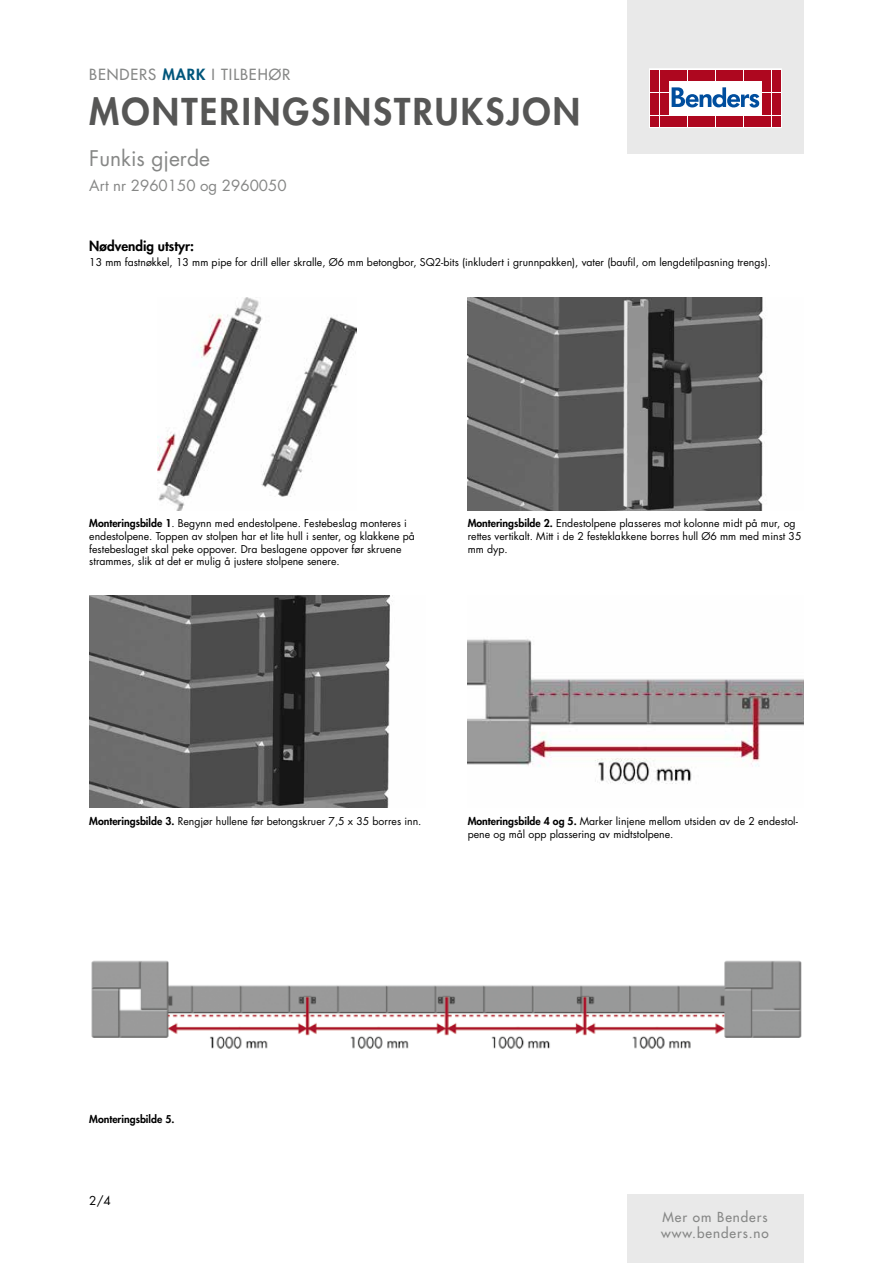
<style>
.page{position:relative;width:893px;height:1263px;background:#fff}
.page>*{position:absolute;margin:0;border:0;box-sizing:border-box;transform-origin:0 0}
.t1{font:800 36px "Futura Std";letter-spacing:.06em;color:#565655}
.t2{font:21px "Futura Std";color:#868786}
.t3{font:15px "Futura Std";color:#868786}
.t4{font:500 15px "Futura Std";letter-spacing:.06em;color:#868786}
.t5{font:500 13.5px/16.2px "Futura Std";letter-spacing:.07em;color:#868786}
.t6{font:800 13.5px "Futura Std";color:#000}
.t7{font:12px "Futura Std";color:#000}
.t8{font:10.5px/12.6px "Futura Std";color:#000}
.t9{font:800 10.5px "Futura Std";color:#000}
.s1{font-weight:800;color:#00567b}
.s2{font-weight:800}
</style>
<div class="page">
<div style="left:627px;top:0;width:177px;height:153px;background:#e9e9e9"></div>
<svg style="left:649px;top:69px;width:132px;height:59px;background:#eac2c8"></svg>
<div style="left:651px;top:70px;width:8px;height:10px;background:#ae071f"></div>
<div style="left:660px;top:70px;width:8px;height:10px;background:#ae071f"></div>
<div style="left:651px;top:81px;width:8px;height:11px;background:#ae071f"></div>
<div style="left:660px;top:81px;width:8px;height:11px;background:#ae071f"></div>
<div style="left:651px;top:93px;width:8px;height:10px;background:#ae071f"></div>
<div style="left:660px;top:93px;width:8px;height:10px;background:#ae071f"></div>
<div style="left:651px;top:104px;width:8px;height:11px;background:#ae071f"></div>
<div style="left:660px;top:104px;width:8px;height:11px;background:#ae071f"></div>
<div style="left:651px;top:116px;width:8px;height:10px;background:#ae071f"></div>
<div style="left:660px;top:116px;width:8px;height:10px;background:#ae071f"></div>
<div style="left:669px;top:70px;width:8px;height:10px;background:#ae071f"></div>
<div style="left:679px;top:70px;width:8px;height:10px;background:#ae071f"></div>
<div style="left:688px;top:70px;width:8px;height:10px;background:#ae071f"></div>
<div style="left:697px;top:70px;width:9px;height:10px;background:#ae071f"></div>
<div style="left:707px;top:70px;width:8px;height:10px;background:#ae071f"></div>
<div style="left:716px;top:70px;width:8px;height:10px;background:#ae071f"></div>
<div style="left:725px;top:70px;width:9px;height:10px;background:#ae071f"></div>
<div style="left:735px;top:70px;width:8px;height:10px;background:#ae071f"></div>
<div style="left:744px;top:70px;width:8px;height:10px;background:#ae071f"></div>
<div style="left:753px;top:70px;width:9px;height:10px;background:#ae071f"></div>
<div style="left:669px;top:116px;width:8px;height:10px;background:#ae071f"></div>
<div style="left:679px;top:116px;width:8px;height:10px;background:#ae071f"></div>
<div style="left:688px;top:116px;width:8px;height:10px;background:#ae071f"></div>
<div style="left:697px;top:116px;width:9px;height:10px;background:#ae071f"></div>
<div style="left:707px;top:116px;width:8px;height:10px;background:#ae071f"></div>
<div style="left:716px;top:116px;width:8px;height:10px;background:#ae071f"></div>
<div style="left:725px;top:116px;width:9px;height:10px;background:#ae071f"></div>
<div style="left:735px;top:116px;width:8px;height:10px;background:#ae071f"></div>
<div style="left:744px;top:116px;width:8px;height:10px;background:#ae071f"></div>
<div style="left:753px;top:116px;width:9px;height:10px;background:#ae071f"></div>
<div style="left:763px;top:70px;width:8px;height:10px;background:#ae071f"></div>
<div style="left:772px;top:70px;width:8px;height:10px;background:#ae071f"></div>
<div style="left:763px;top:81px;width:8px;height:11px;background:#ae071f"></div>
<div style="left:772px;top:81px;width:8px;height:11px;background:#ae071f"></div>
<div style="left:763px;top:93px;width:8px;height:10px;background:#ae071f"></div>
<div style="left:772px;top:93px;width:8px;height:10px;background:#ae071f"></div>
<div style="left:763px;top:104px;width:8px;height:11px;background:#ae071f"></div>
<div style="left:772px;top:104px;width:8px;height:11px;background:#ae071f"></div>
<div style="left:763px;top:116px;width:8px;height:10px;background:#ae071f"></div>
<div style="left:772px;top:116px;width:8px;height:10px;background:#ae071f"></div>
<svg style="left:672px;top:87px;width:87px;height:21px;background:#8fb1d4"></svg>
<div style="left:627px;top:1195px;width:177px;height:68px;background:#e9e9e9"></div>
<img style="left:89px;top:595px;width:304px;height:213px">
<img style="left:468px;top:298px;width:297px;height:212px">
<img style="left:468px;top:639px;width:336px;height:145px">
<img style="left:158px;top:298px;width:199px;height:212px">
<img style="left:91px;top:960px;width:711px;height:89px">
<h3 class="t4" style="left:89px;top:65px;width:202px">BENDERS <span class="s1">MARK</span> I TILBEHØR</h3>
<h1 class="t1" style="left:89px;top:89px;width:492px">MONTERINGSINSTRUKSJON</h1>
<h2 class="t2" style="left:89px;top:145px;width:122px">Funkis gjerde</h2>
<h3 class="t3" style="left:89px;top:176px;width:199px">Art nr 2960150 og 2960050</h3>
<p class="t6" style="left:89px;top:238px;width:106px">Nødvendig utstyr:</p>
<p class="t8" style="left:89px;top:256px;width:683px">13 mm fastnøkkel, 13 mm pipe for drill eller skralle, Ø6 mm betongbor, SQ2-bits (inkludert i grunnpakken), vater (baufil, om lengdetilpasning trengs).</p>
<p class="t8" style="left:89px;top:517px;width:327px"><span class="s2">Monteringsbilde 1</span>. Begynn med endestolpene. Festebeslag monteres i endestolpene. Toppen av stolpen har et lite hull i senter, og klakkene på festebeslaget skal peke oppover. Dra beslagene oppover før skruene strammes, slik at det er mulig å justere stolpene senere.</p>
<p class="t8" style="left:468px;top:517px;width:335px"><span class="s2">Monteringsbilde 2.</span> Endestolpene plasseres mot kolonne midt på mur, og rettes vertikalt. Mitt i de 2 festeklakkene borres hull Ø6 mm med minst 35 mm dyp.</p>
<p class="t8" style="left:89px;top:815px;width:334px"><span class="s2">Monteringsbilde 3.</span> Rengjør hullene før betongskruer 7,5 x 35 borres inn.</p>
<p class="t8" style="left:468px;top:815px;width:332px"><span class="s2">Monteringsbilde 4 og 5.</span> Marker linjene mellom utsiden av de 2 endestol&shy;pene og mål opp plassering av midtstolpene.</p>
<p class="t9" style="left:89px;top:1112px;width:87px">Monteringsbilde 5.</p>
<p class="t7" style="left:89px;top:1193px;width:23px">2/4</p>
<p class="t5" style="left:661px;top:1209px;width:109px">Mer om Benders www.benders.no</p>
</div>
